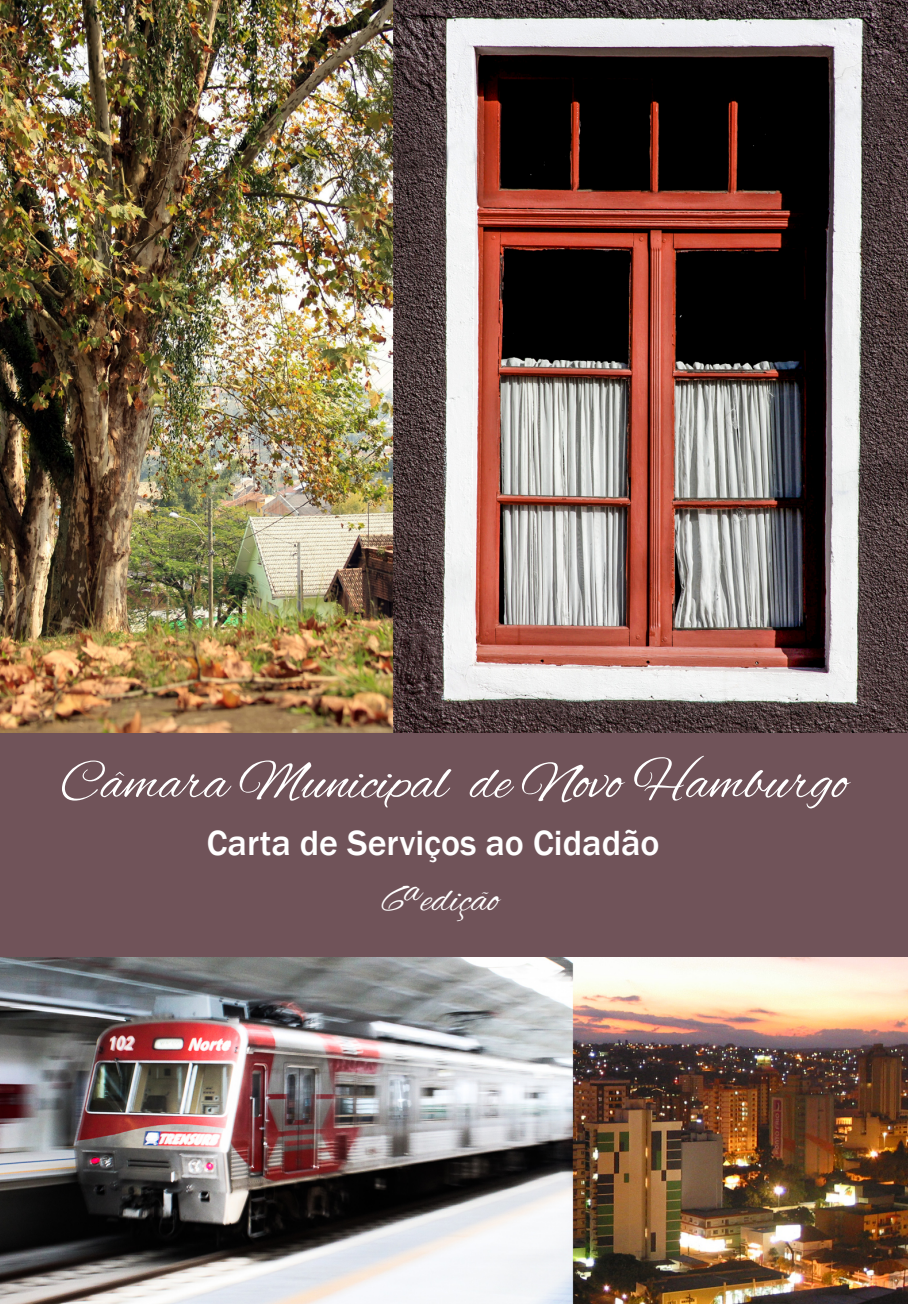
<style>
.page{position:relative;width:908px;height:1304px;background:#fff}
.page>*{position:absolute;margin:0;border:0;box-sizing:border-box;transform-origin:0 0}
.t1{font:56px "Alex Brush";color:#fff}
.t2{font:40px "Alex Brush";color:#fff}
.t3{font:500 36px "Franklin Gothic";color:#fff}
</style>
<div class="page">
<img style="left:0;top:0;width:907px;height:1304px">
<div style="left:0;top:733px;width:907px;height:224px;background:#705359"></div>
<p class="t1" style="left:60px;top:751px;width:788px">Câmara Municipal de Novo Hamburgo</p>
<p class="t3" style="left:207px;top:821px;width:454px">Carta de Serviços ao Cidadão</p>
<p class="t2" style="left:380px;top:877px;width:121px">6ª edição</p>
</div>
